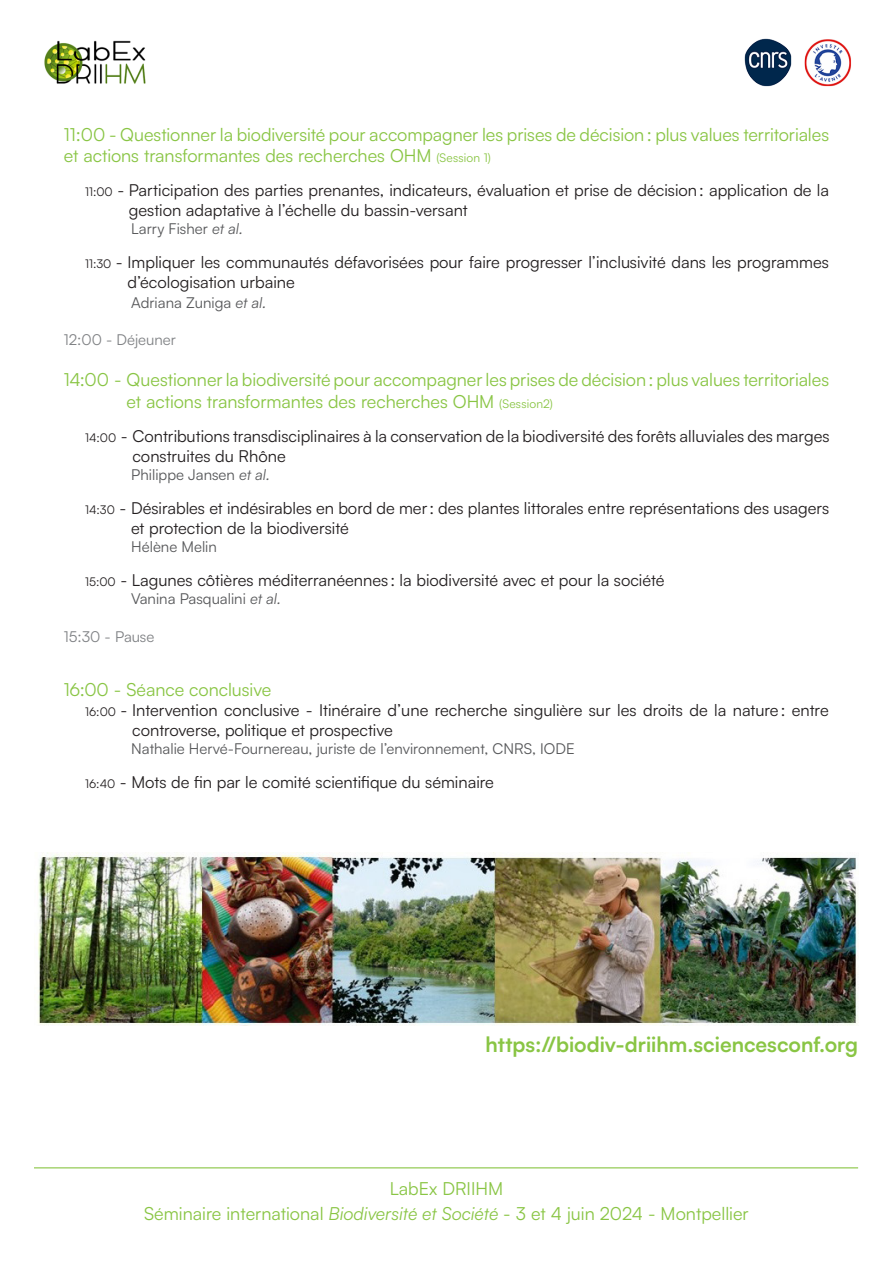
<style>
.page{position:relative;width:893px;height:1263px;background:#fff}
.page>*{position:absolute;margin:0;border:0;box-sizing:border-box;transform-origin:0 0}
.t1{font:700 21px "Satoshi";color:#89c544}
.t2{font:18px/21.6px "Satoshi";letter-spacing:-.005em;color:#89c544}
.t3{font:16.5px/19.8px "Satoshi";color:#231f20}
.t4{font:15px "Satoshi";color:#57585a}
.t5{font:15px "Satoshi";color:#808285}
.s1{font-size:12px}
.s2{font-style:italic}
</style>
<div class="page">
<img style="left:744px;top:38px;width:107px;height:49px">
<img style="left:44px;top:40px;width:102px;height:44px">
<img style="left:37px;top:852px;width:821px;height:173px">
<hr style="left:34px;top:1167px;width:824px;height:1px;background:#89c544">
<p class="t2" style="left:64px;top:123px;width:767px">11:00 - Questionner la biodiversité pour accompagner les prises de décision: plus values territoriales et actions transformantes des recherches OHM <span class="s1">(Session 1)</span></p>
<p class="t3" style="left:129px;top:180px;width:702px;text-indent:-44px"><span class="s1">11:00</span> - Participation des parties prenantes, indicateurs, évaluation et prise de décision: application de la gestion adaptative à l’échelle du bassin-versant</p>
<p class="t4" style="left:131px;top:219px;width:113px">Larry Fisher <span class="s2">et al.</span></p>
<p class="t3" style="left:127px;top:252px;width:703px;text-indent:-42px"><span class="s1">11:30</span> - Impliquer les communautés défavorisées pour faire progresser l’inclusivité dans les programmes d’écologisation urbaine</p>
<p class="t4" style="left:131px;top:293px;width:137px">Adriana Zuniga <span class="s2">et al.</span></p>
<p class="t5" style="left:64px;top:329px;width:114px">12:00 - Déjeuner</p>
<p class="t2" style="left:127px;top:368px;width:704px;text-indent:-63px">14:00 - Questionner la biodiversité pour accompagner les prises de décision: plus values territoriales et actions transformantes des recherches OHM <span class="s1">(Session2)</span></p>
<p class="t3" style="left:132px;top:426px;width:699px;text-indent:-47px"><span class="s1">14:00</span> - Contributions transdisciplinaires à la conservation de la biodiversité des forêts alluviales des marges construites du Rhône</p>
<p class="t4" style="left:131px;top:464px;width:140px">Philippe Jansen <span class="s2">et al.</span></p>
<p class="t3" style="left:131px;top:498px;width:700px;text-indent:-46px"><span class="s1">14:30</span> - Désirables et indésirables en bord de mer: des plantes littorales entre représentations des usagers et protection de la biodiversité</p>
<p class="t4" style="left:131px;top:536px;width:87px">Hélène Melin</p>
<p class="t3" style="left:85px;top:570px;width:581px"><span class="s1">15:00</span> - Lagunes côtières méditerranéennes : la biodiversité avec et pour la société</p>
<p class="t4" style="left:131px;top:589px;width:151px">Vanina Pasqualini <span class="s2">et al.</span></p>
<p class="t5" style="left:64px;top:626px;width:92px">15:30 - Pause</p>
<p class="t2" style="left:64px;top:678px;width:209px">16:00 - Séance conclusive</p>
<p class="t3" style="left:132px;top:699px;width:698px;text-indent:-47px"><span class="s1">16:00</span> - Intervention conclusive - Itinéraire d’une recherche singulière sur les droits de la nature: entre controverse, politique et prospective</p>
<p class="t4" style="left:131px;top:738px;width:445px">Nathalie Hervé-Fournereau, juriste de l’environnement, CNRS, IODE</p>
<p class="t3" style="left:85px;top:771px;width:410px"><span class="s1">16:40</span> - Mots de fin par le comité scientifique du séminaire</p>
<p class="t1" style="left:486px;top:1029px;width:374px">https://biodiv-driihm.sciencesconf.org</p>
<p class="t2" style="left:144px;top:1175px;width:606px;line-height:25px;text-align:center">LabEx DRIIHM<br>Séminaire international <span class="s2">Biodiversité et Société</span> - 3 et 4 juin 2024 - Montpellier</p>
</div>
